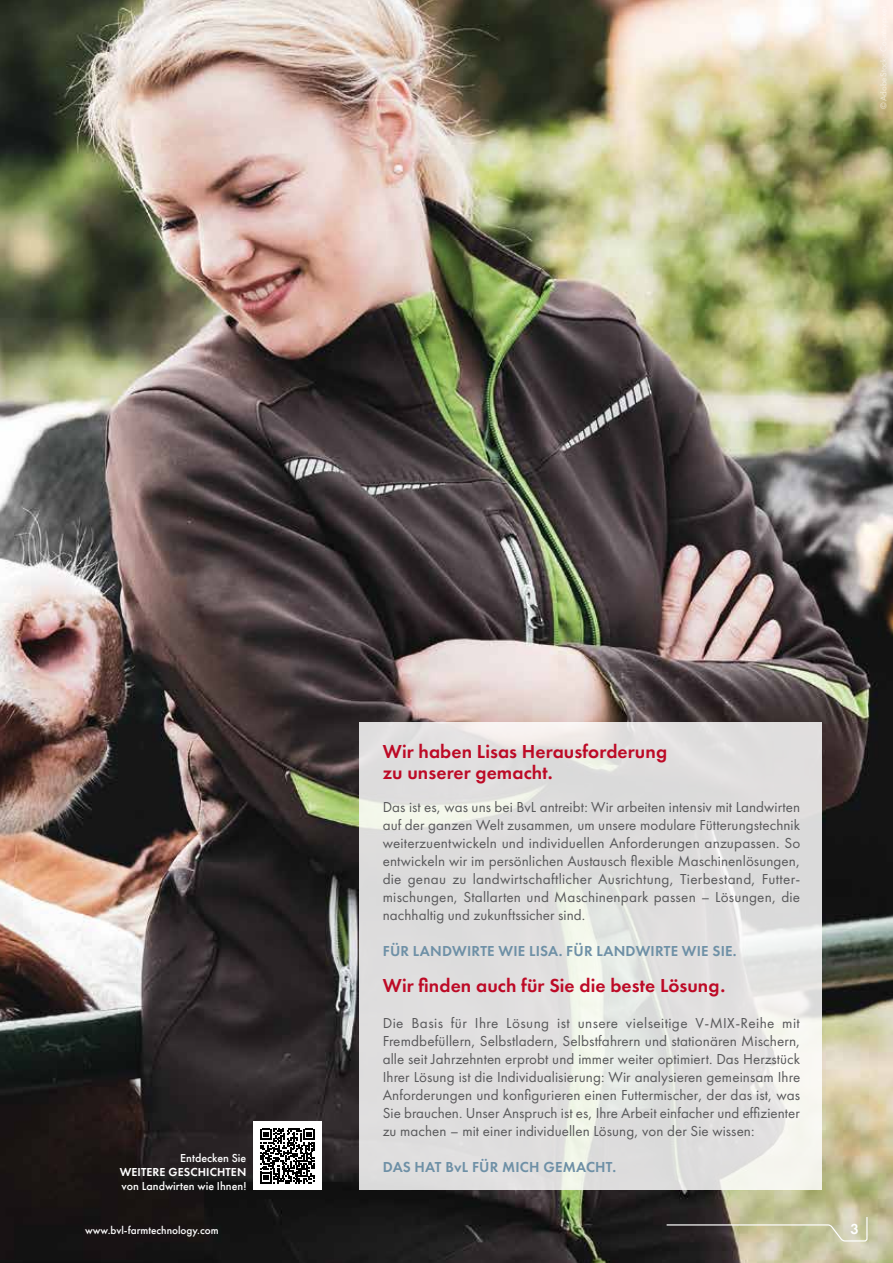
<style>
.page{position:relative;width:893px;height:1263px;background:#fff}
.page>*{position:absolute;margin:0;border:0;box-sizing:border-box;transform-origin:0 0}
.t1{font:600 19.5px/21px "Futura PT";letter-spacing:.005em;color:#bd0a26}
.t2{font:15px/18px "Futura PT";letter-spacing:.005em;color:#58585a;text-align:justify}
.t3{font:600 15px "Futura PT";letter-spacing:.015em;color:#6e90a6}
.t4{font:600 15px "Futura PT";color:#fff}
.t5{font:500 12px "Futura PT";color:#fff}
.t6{font:600 12px "Futura PT";letter-spacing:.01em;color:#fff}
.t7{font:500 11.25px "Futura PT";color:#fff}
</style>
<div class="page">
<img style="left:0;top:0;width:893px;height:1263px">
<svg style="left:359px;top:722px;width:462px;height:468px;background:#e1e1df"></svg>
<div style="left:253px;top:1122px;width:69px;height:68px;background:#fff"></div>
<svg style="left:260px;top:1128px;width:55px;height:55px"></svg>
<svg style="left:665px;top:1216px;width:203px;height:26px;background:#97947c"></svg>
<h1 class="t1" style="left:383px;top:741px;width:286px">Wir haben Lisas Herausforderung zu unserer gemacht.</h1>
<p class="t2" style="left:383px;top:798px;width:419px">Das ist es, was uns bei BvL antreibt: Wir arbeiten intensiv mit Landwirten auf der ganzen Welt zusammen, um unsere modulare Fütterungstechnik weiterzuentwickeln und individuellen Anforderungen anzupassen. So entwickeln wir im persönlichen Austausch flexible Maschinenlösungen, die genau zu landwirtschaftlicher Ausrichtung, Tierbestand, Futter&shy;mischungen, Stallarten und Maschinenpark passen – Lösungen, die nachhaltig und zukunftssicher sind.</p>
<p class="t3" style="left:383px;top:941px;width:355px">FÜR LANDWIRTE WIE LISA. FÜR LANDWIRTE WIE SIE.</p>
<h1 class="t1" style="left:383px;top:975px;width:344px">Wir finden auch für Sie die beste Lösung.</h1>
<p class="t2" style="left:383px;top:1014px;width:419px">Die Basis für Ihre Lösung ist unsere vielseitige V-MIX-Reihe mit Fremdbefüllern, Selbstladern, Selbstfahrern und stationären Mischern, alle seit Jahrzehnten erprobt und immer weiter optimiert. Das Herzstück Ihrer Lösung ist die Individualisierung: Wir analysieren gemeinsam Ihre Anforderungen und konfigurieren einen Futtermischer, der das ist, was Sie brauchen. Unser Anspruch ist es, Ihre Arbeit einfacher und effizienter zu machen – mit einer individuellen Lösung, von der Sie wissen:</p>
<p class="t3" style="left:383px;top:1157px;width:235px">DAS HAT BvL FÜR MICH GEMACHT.</p>
<p class="t5" style="left:180px;top:1151px;width:68px">Entdecken Sie</p>
<p class="t6" style="left:120px;top:1164px;width:128px">WEITERE GESCHICHTEN</p>
<p class="t5" style="left:122px;top:1179px;width:126px">von Landwirten wie Ihnen!</p>
<p class="t7" style="left:85px;top:1223px;width:135px">www.bvl-farmtechnology.com</p>
<p class="t4" style="left:851px;top:1219px;width:10px">3</p>
</div>
